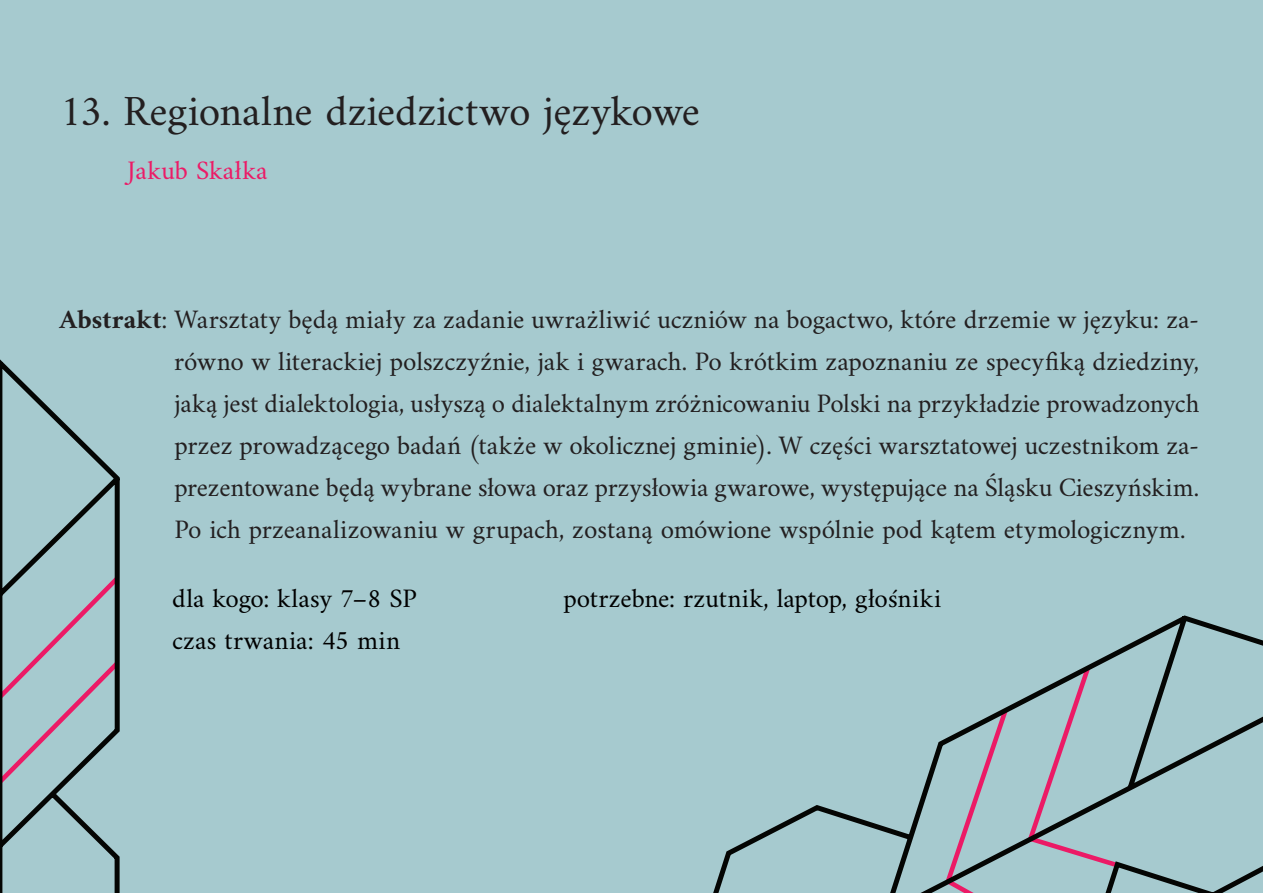
<style>
.page{position:relative;width:1263px;height:893px;background:#a6cacf}
.page>*{position:absolute;margin:0;border:0;box-sizing:border-box;transform-origin:0 0}
.t1{font:43.5px "Amiri";letter-spacing:-.005em;color:#231f20}
.t2{font:27px/42px "Amiri";letter-spacing:-.005em;color:#231f20;text-align:justify}
.t3{font:27px/42px "Amiri";color:#000}
.t4{font:27px "Amiri";letter-spacing:.01em;color:#ec1a66}
.s1{font-weight:700}
</style>
<div class="page">
<svg style="left:0;top:354px;width:125px;height:539px;background:#9ab5bc"></svg>
<div style="left:330px;top:610px;width:933px;height:283px;background:#a6cacf"></div>
<h1 class="t1" style="left:60px;top:85px;width:642px">13. Regionalne dziedzictwo językowe</h1>
<p class="t4" style="left:128px;top:154px;width:142px">Jakub Skałka</p>
<p class="t2" style="left:174px;top:298px;width:1026px;text-indent:-115px"><span class="s1">Abstrakt</span>: Warsztaty będą miały za zadanie uwrażliwić uczniów na bogactwo, które drzemie w języku: za&shy;równo w literackiej polszczyźnie, jak i gwarach. Po krótkim zapoznaniu ze specyfiką dziedziny, jaką jest dialektologia, usłyszą o dialektalnym zróżnicowaniu Polski na przykładzie prowadzonych przez prowadzącego badań (także w okolicznej gminie). W części warsztatowej uczestnikom za&shy;prezentowane będą wybrane słowa oraz przysłowia gwarowe, występujące na Śląsku Cieszyńskim.<br>Po ich przeanalizowaniu w grupach, zostaną omówione wspólnie pod kątem etymologicznym.</p>
<p class="t3" style="left:172px;top:576px;width:246px">dla kogo: klasy 7–8 SP czas trwania: 45 min</p>
<p class="t3" style="left:563px;top:576px;width:379px">potrzebne: rzutnik, laptop, głośniki</p>
</div>
